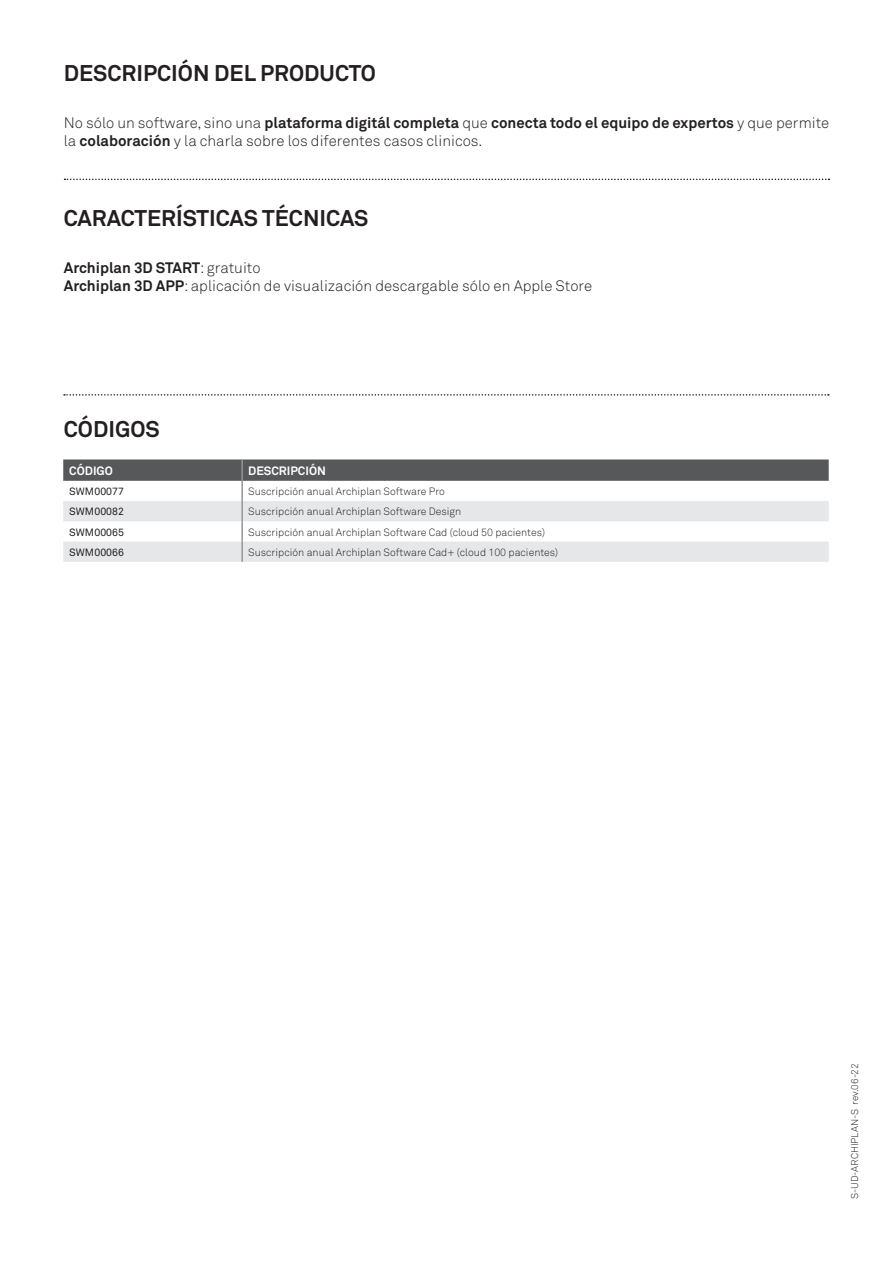
<style>
.page{position:relative;width:893px;height:1263px;background:#fff}
.page>*{position:absolute;margin:0;border:0;box-sizing:border-box;transform-origin:0 0}
.t1{font:700 22.5px "Akkurat Pro";color:#231f20}
.t2{font:15px "Akkurat Light Pro";color:#231f20}
.t3{font:700 15px "Akkurat Pro";color:#231f20}
.t4{font:700 12px "Akkurat Pro";color:#fff}
.t5{font:10.5px "Akkurat Light Pro";color:#231f20}
.t6{font:10.5px "Akkurat Pro";color:#231f20}
.t7{font:9.75px "Akkurat Light Pro";color:#231f20}
.s1{font-family:"Akkurat Light Pro";font-weight:400}
.s2{font-family:"Akkurat Pro";font-weight:700}
</style>
<div class="page">
<svg style="left:65px;top:179px;width:764px;height:1px"></svg>
<svg style="left:64px;top:394px;width:765px;height:2px"></svg>
<svg style="left:63px;top:459px;width:766px;height:22px;background:#5c5d5f"></svg>
<svg style="left:63px;top:501px;width:766px;height:61px;fill:#e6e7e9"></svg>
<hr style="left:241px;top:459px;width:2px;height:22px;background:#939598">
<hr style="left:241px;top:481px;width:2px;height:20px;background:#939598">
<hr style="left:241px;top:501px;width:2px;height:20px;background:#939598">
<hr style="left:241px;top:521px;width:2px;height:20px;background:#939598">
<hr style="left:241px;top:541px;width:2px;height:21px;background:#939598">
<h1 class="t1" style="left:64px;top:60px;width:314px">DESCRIPCIÓN DEL PRODUCTO</h1>
<h2 class="t3" style="left:64px;top:113px;width:767px"><span class="s1">No sólo un software, sino una</span> plataforma digitál completa <span class="s1">que</span> conecta todo el equipo de expertos <span class="s1">y que permite</span></h2>
<h2 class="t2" style="left:64px;top:132px;width:420px">la <span class="s2">colaboración</span> y la charla sobre los diferentes casos clinicos.</h2>
<h1 class="t1" style="left:64px;top:204px;width:306px">CARACTERÍSTICAS TÉCNICAS</h1>
<h2 class="t3" style="left:64px;top:258px;width:198px">Archiplan 3D START<span class="s1">: gratuito</span></h2>
<h2 class="t2" style="left:64px;top:277px;width:530px"><span class="s2">Archiplan 3D APP</span>: aplicación de visualización descargable sólo en Apple Store</h2>
<h1 class="t1" style="left:64px;top:415px;width:98px">CÓDIGOS</h1>
<p class="t4" style="left:69px;top:463px;width:45px">CÓDIGO</p>
<p class="t4" style="left:248px;top:463px;width:79px">DESCRIPCIÓN</p>
<p class="t6" style="left:69px;top:485px;width:56px">SWM00077</p>
<p class="t5" style="left:248px;top:485px;width:198px">Suscripción anual Archiplan Software Pro</p>
<p class="t6" style="left:69px;top:506px;width:56px">SWM00082</p>
<p class="t5" style="left:248px;top:505px;width:215px">Suscripción anual Archiplan Software Design</p>
<p class="t6" style="left:69px;top:526px;width:56px">SWM00065</p>
<p class="t5" style="left:248px;top:526px;width:298px">Suscripción anual Archiplan Software Cad (cloud 50 pacientes)</p>
<p class="t6" style="left:69px;top:546px;width:56px">SWM00066</p>
<p class="t5" style="left:248px;top:546px;width:312px">Suscripción anual Archiplan Software Cad+ (cloud 100 pacientes)</p>
<p class="t7" style="left:849px;top:1199px;width:137px;rotate:-90deg">S-UD-ARCHIPLAN-S rev.06-22</p>
</div>
